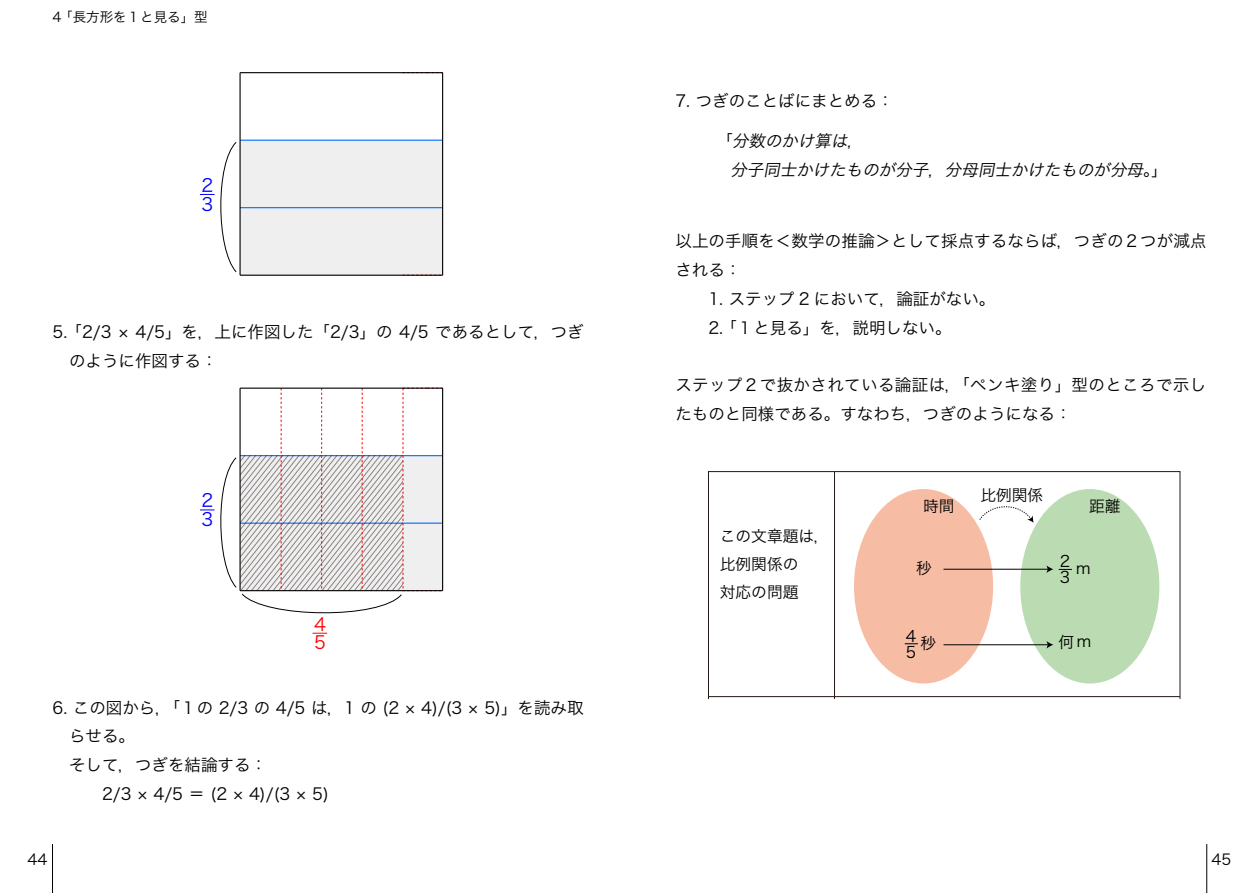
<style>
.page{position:relative;width:1259px;height:893px;background:#fff}
.page>*{position:absolute;margin:0;border:0;box-sizing:border-box;transform-origin:0 0}
.t1{font:18px/18.9px "Hira Kaku Pro W3";color:#00f}
.t2{font:18px/18.9px "Hira Kaku Pro W3";color:#f00}
.t3{font:16.5px/28.8px "Hira Kaku Pro W3";color:#000}
.t4{font:16.5px/28.8px "Hira Kaku Pro W3";letter-spacing:.025em;color:#000}
.t5{font:italic 16.5px/28.8px "Hira Kaku Pro W3";color:#000}
.t6{font:15.75px/16px "Hira Kaku Pro W3";color:#000}
.t7{font:15px "Hira Kaku Pro W3";color:#000}
.t8{font:13.5px "Hira Kaku Pro W3";color:#000}
.s1{font-style:normal}
</style>
<div class="page">
<hr style="left:52px;top:844px;width:1px;height:49px;background:#000">
<hr style="left:1206px;top:844px;width:1px;height:49px;background:#000">
<div style="left:240px;top:140px;width:202px;height:135px;background:#efefef"></div>
<hr style="left:240px;top:140px;width:202px;height:1px;background:#006eff">
<hr style="left:240px;top:207px;width:202px;height:1px;background:#006eff">
<hr style="left:239px;top:73px;width:2px;height:202px;background:#000">
<hr style="left:442px;top:73px;width:1px;height:202px;background:#000">
<hr style="left:240px;top:72px;width:202px;height:1px;background:#000">
<hr style="left:240px;top:275px;width:202px;height:1px;background:#000">
<svg style="left:200px;top:142px;width:37px;height:130px"></svg>
<svg style="left:200px;top:388px;width:243px;height:226px"></svg>
<svg style="left:312px;top:633px;width:15px;height:1px"></svg>
<svg style="left:708px;top:471px;width:472px;height:227px"></svg>
<hr style="left:708px;top:696px;width:472px;height:1px;background:#231815">
<hr style="left:834px;top:472px;width:1px;height:226px;background:#231815">
<p class="t8" style="left:53px;top:5px;width:157px">4 「長方形を１と見る」型</p>
<p class="t1" style="left:202px;top:174px;width:13px">2<br>3</p>
<p class="t3" style="left:69px;top:316px;width:516px;text-indent:-16px">5. 「2/3 × 4/5」を，上に作図した「2/3」の 4/5 であるとして，つぎのように作図する：</p>
<p class="t1" style="left:202px;top:490px;width:13px">2<br>3</p>
<p class="t2" style="left:314px;top:613px;width:13px">4<br>5</p>
<p class="t3" style="left:53px;top:692px;width:532px">6. この図から，「１の 2/3 の 4/5 は，1 の (2 × 4)/(3 × 5)」を読み取</p>
<p class="t3" style="left:69px;top:721px;width:67px">らせる。</p>
<p class="t3" style="left:69px;top:750px;width:199px">そして，つぎを結論する：</p>
<p class="t3" style="left:102px;top:778px;width:228px">2/3 × 4/5 ＝ (2 × 4)/(3 × 5)</p>
<p class="t3" style="left:675px;top:85px;width:220px">7. つぎのことばにまとめる：</p>
<p class="t5" style="left:730px;top:125px;width:439px;text-indent:-14px"><span class="s1">「</span>分数のかけ算は，<br>分子同士かけたものが分子，分母同士かけたものが分母<span class="s1">。」</span></p>
<p class="t3" style="left:675px;top:225px;width:532px">以上の手順を＜数学の推論＞として採点するならば，つぎの２つが減点される：</p>
<p class="t3" style="left:708px;top:283px;width:288px">1. ステップ 2 において，論証がない。</p>
<p class="t3" style="left:708px;top:312px;width:245px">2. 「１と見る」を，説明しない。</p>
<p class="t4" style="left:675px;top:370px;width:532px">ステップ２で抜かされている論証は，「ペンキ塗り」型のところで示したものと同様である。すなわち，つぎのようになる：</p>
<p class="t6" style="left:719px;top:522px;width:112px;line-height:27.6px">この文章題は，比例関係の<br>対応の問題</p>
<p class="t6" style="left:923px;top:497px;width:33px">時間</p>
<p class="t6" style="left:980px;top:486px;width:64px">比例関係</p>
<p class="t6" style="left:1089px;top:497px;width:33px">距離</p>
<p class="t6" style="left:1057px;top:551px;width:17px">２<br>3</p>
<p class="t6" style="left:916px;top:559px;width:17px">秒</p>
<p class="t6" style="left:1075px;top:559px;width:17px">ｍ</p>
<p class="t6" style="left:905px;top:627px;width:12px">4<br>5</p>
<p class="t6" style="left:920px;top:633px;width:17px">秒</p>
<p class="t6" style="left:1058px;top:633px;width:35px">何ｍ</p>
<p class="t7" style="left:28px;top:846px;width:21px">44</p>
<p class="t7" style="left:1211px;top:846px;width:21px">45</p>
</div>
